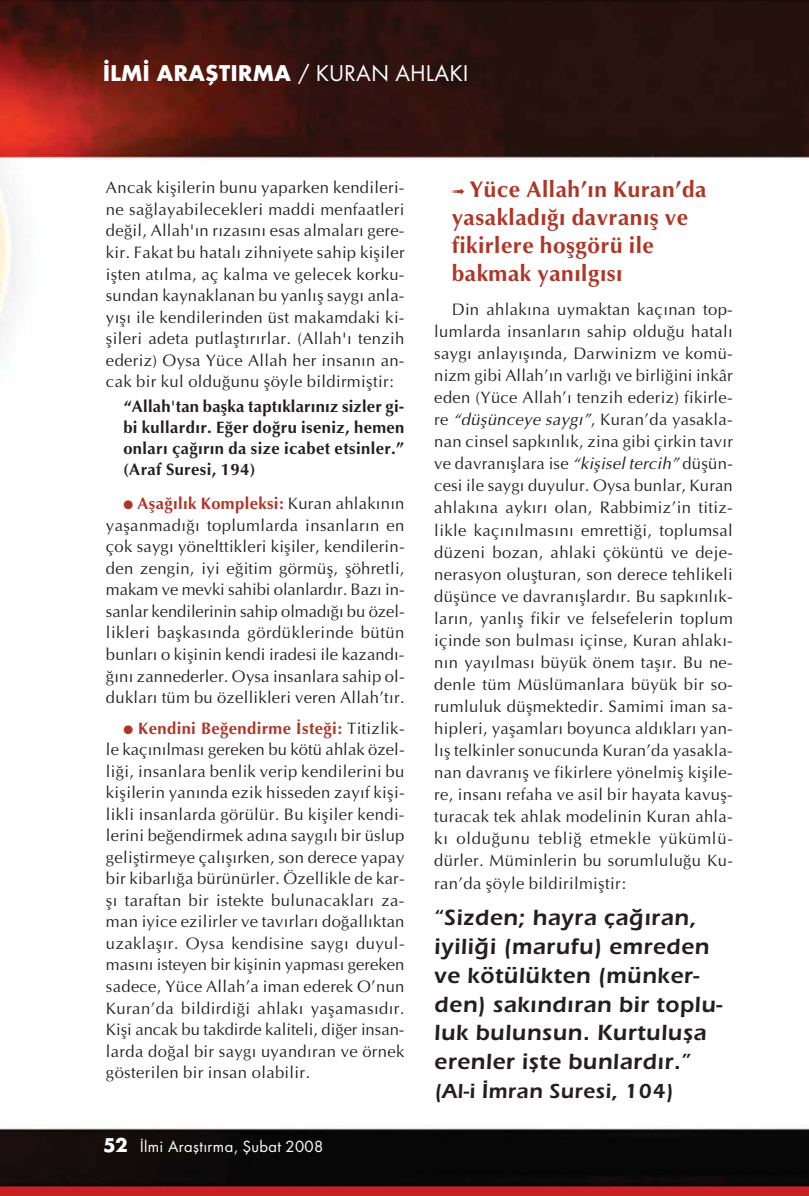
<style>
.page{position:relative;width:809px;height:1196px;background:#fff}
.page>*{position:absolute;margin:0;border:0;box-sizing:border-box;transform-origin:0 0}
.t1{font:700 22.75px/28.9px "Eras T Demi";letter-spacing:.025em;color:#231f20}
.t2{font:22.75px/28px "Optima Turk B";letter-spacing:.02em;color:#ae3627}
.t3{font:21px "Futura T Bold";letter-spacing:.03em;color:#fff}
.t4{font:700 21px "Eras T Demi";letter-spacing:.025em;color:#231f20}
.t5{font:16.62px/21.5px "Optima Turk";letter-spacing:.02em;color:#231f20;text-align:justify}
.t6{font:16.62px/21px "Optima Turk B";letter-spacing:.02em;color:#231f20;text-align:justify}
.t7{font:16.62px "Optima Turk B";letter-spacing:.02em;color:#ae3627}
.t8{font:14.88px "Futura T Regular";letter-spacing:.025em;color:#fff}
.s1{font-family:"Futura T Regular"}
.s2{font-family:"Optima Turk";color:#231f20}
.s3{font-family:"Futura T Bold";font-size:18.38px}
.s4{font-family:"Optima Turk I"}
</style>
<div class="page">
<img style="left:0;top:0;width:808px;height:1195px">
<p class="t3" style="left:103px;top:64px;width:366px">‹LM‹ ARAfiTIRMA <span class="s1">/ KURAN AHLAKI</span></p>
<p class="t5" style="left:106px;top:178px;width:300px">Ancak kiflilerin bunu yaparken kendileri&shy;ne sa¤layabilecekleri maddi menfaatleri de¤il, Allah'›n r›zas›n› esas almalar› gere&shy;kir. Fakat bu hatal› zihniyete sahip kifliler iflten at›lma, aç kalma ve gelecek korku&shy;sundan kaynaklanan bu yanl›fl sayg› anla&shy;y›fl› ile kendilerinden üst makamdaki ki&shy;flileri adeta putlaflt›r›rlar. (Allah'› tenzih ederiz) Oysa Yüce Allah her insan›n an&shy;cak bir kul oldu¤unu flöyle bildirmifltir:</p>
<p class="t6" style="left:123px;top:397px;width:282px">“Allah'tan baflka tapt›klar›n›z sizler gi&shy;bi kullard›r. E¤er do¤ru iseniz, hemen onlar› ça¤›r›n da size icabet etsinler.” (Araf Suresi, 194)</p>
<p class="t7" style="left:123px;top:495px;width:283px">● Afla¤›l›k Kompleksi: <span class="s2">Kuran ahlak›n›n</span></p>
<p class="t5" style="left:106px;top:515px;width:300px">yaflanmad›¤› toplumlarda insanlar›n en çok sayg› yönelttikleri kifliler, kendilerin&shy;den zengin, iyi e¤itim görmüfl, flöhretli, makam ve mevki sahibi olanlard›r. Baz› in&shy;sanlar kendilerinin sahip olmad›¤› bu özel&shy;likleri baflkas›nda gördüklerinde bütün bunlar› o kiflinin kendi iradesi ile kazand›- ¤›n› zannederler. Oysa insanlara sahip ol&shy;duklar› tüm bu özellikleri veren Allah’t›r.</p>
<p class="t7" style="left:123px;top:719px;width:283px">● Kendini Be¤endirme ‹ste¤i: <span class="s2">Titizlik-</span></p>
<p class="t5" style="left:106px;top:739px;width:300px">le kaç›n›lmas› gereken bu kötü ahlak özel&shy;li¤i, insanlara benlik verip kendilerini bu kiflilerin yan›nda ezik hisseden zay›f kifli&shy;likli insanlarda görülür. Bu kifliler kendi&shy;lerini be¤endirmek ad›na sayg›l› bir üslup gelifltirmeye çal›fl›rken, son derece yapay bir kibarl›¤a bürünürler. Özellikle de kar&shy;fl› taraftan bir istekte bulunacaklar› za&shy;man iyice ezilirler ve tav›rlar› do¤all›ktan uzaklafl›r. Oysa kendisine sayg› duyul&shy;mas›n› isteyen bir kiflinin yapmas› gereken sadece, Yüce Allah’a iman ederek O’nun Kuran’da bildirdi¤i ahlak› yaflamas›d›r.<br>Kifli ancak bu takdirde kaliteli, di¤er insan&shy;larda do¤al bir sayg› uyand›ran ve örnek gösterilen bir insan olabilir.</p>
<p class="t8" style="left:103px;top:1138px;width:221px"><span class="s3">52</span> ‹lmi Araflt›rma, fiubat 2008</p>
<h1 class="t2" style="left:451px;top:178px;width:256px">➟ Yüce Allah’›n Kuran’da yasaklad›¤› davran›fl ve fikirlere hoflgörü ile bakmak yan›lg›s›</h1>
<p class="t5" style="left:434px;top:299px;width:300px;line-height:22.1px;text-indent:17px">Din ahlak›na uymaktan kaç›nan top&shy;lumlarda insanlar›n sahip oldu¤u hatal› sayg› anlay›fl›nda, Darwinizm ve komü&shy;nizm gibi Allah’›n varl›¤› ve birli¤ini inkâr eden (Yüce Allah’› tenzih ederiz) fikirle&shy;re <span class="s4">“düflünceye sayg›”</span>, Kuran’da yasakla&shy;nan cinsel sapk›nl›k, zina gibi çirkin tav›r ve davran›fllara ise <span class="s4">“kiflisel tercih”</span> düflün&shy;cesi ile sayg› duyulur. Oysa bunlar, Kuran ahlak›na ayk›r› olan, Rabbimiz’in titiz&shy;likle kaç›n›lmas›n› emretti¤i, toplumsal düzeni bozan, ahlaki çöküntü ve deje&shy;nerasyon oluflturan, son derece tehlikeli düflünce ve davran›fllard›r. Bu sapk›nl›k&shy;lar›n, yanl›fl fikir ve felsefelerin toplum içinde son bulmas› içinse, Kuran ahlak›- n›n yay›lmas› büyük önem tafl›r. Bu ne&shy;denle tüm Müslümanlara büyük bir so&shy;rumluluk düflmektedir. Samimi iman sa&shy;hipleri, yaflamlar› boyunca ald›klar› yan&shy;l›fl telkinler sonucunda Kuran’da yasakla&shy;nan davran›fl ve fikirlere yönelmifl kiflile&shy;re, insan› refaha ve asil bir hayata kavufl&shy;turacak tek ahlak modelinin Kuran ahla&shy;k› oldu¤unu tebli¤ etmekle yükümlü&shy;dürler. Müminlerin bu sorumlulu¤u Ku&shy;ran’da flöyle bildirilmifltir:</p>
<h1 class="t1" style="left:434px;top:905px;width:290px">“Sizden; hayra ça¤›ran, iyili¤i (marufu) emreden ve kötülükten (münker&shy;den) sak›nd›ran bir toplu&shy;luk bulunsun. Kurtulufla erenler iflte bunlard›r.”</h1>
<p class="t4" style="left:434px;top:1084px;width:241px">(Al-i ‹mran Suresi, 104)</p>
</div>
